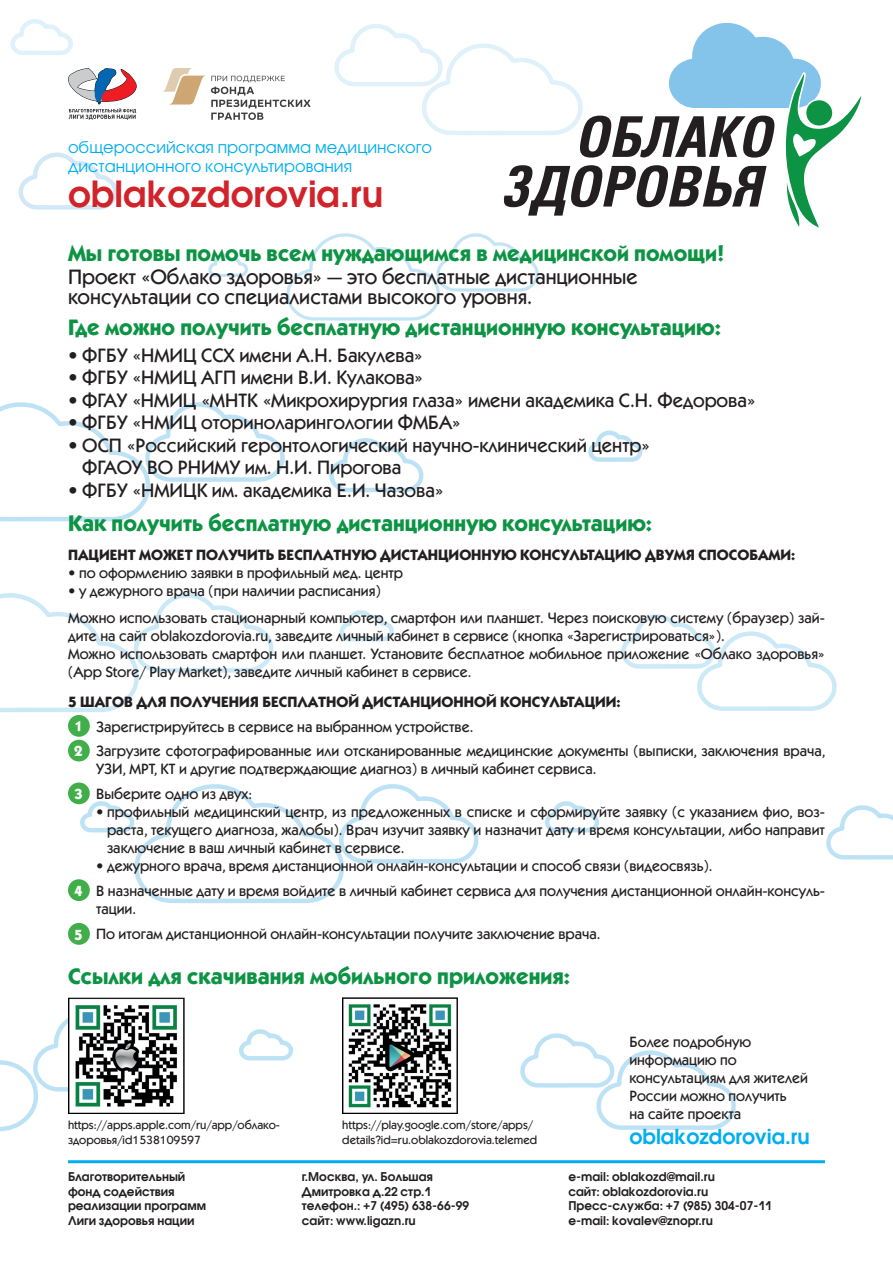
<style>
.page{position:relative;width:893px;height:1263px;background:#fff}
.page>*{position:absolute;margin:0;border:0;box-sizing:border-box;transform-origin:0 0}
.t1{font:700 35.85px "Avant Garde Gothic C";color:#d1232a}
.t2{font:700 22.5px "Kabel Medium C";color:#0d9344}
.t3{font:21px/19.5px "Kabel Medium C";color:#231f20}
.t4{font:700 20.55px "Avant Garde Gothic C";color:#00aeef}
.t5{font:19.5px/22.5px "Kabel Medium C";color:#231f20}
.t6{font:16.2px/19.5px "Avant Garde Gothic C";color:#00aeef}
.t7{font:15px/18px "Kabel Medium C";color:#231f20}
.t8{font:700 15px "Kabel Medium C";color:#231f20}
.t9{font:700 12px/14.4px "Avant Garde Gothic C";color:#231f20}
.t10{font:12px/14.4px "Kabel Medium C";color:#231f20}
.s1{font-weight:700}
.s2{font-weight:700;font-size:14.7px;color:#fff}
.s3{font-weight:700;font-size:14.85px;color:#fff}
</style>
<div class="page">
<svg style="left:544px;top:801px;width:55px;height:32px"></svg>
<svg style="left:77px;top:784px;width:402px;height:120px"></svg>
<svg style="left:826px;top:805px;width:67px;height:55px"></svg>
<svg style="left:0;top:1018px;width:177px;height:113px"></svg>
<svg style="left:239px;top:1029px;width:54px;height:32px"></svg>
<svg style="left:520px;top:1033px;width:216px;height:97px"></svg>
<svg style="left:0;top:593px;width:274px;height:120px"></svg>
<svg style="left:339px;top:610px;width:55px;height:32px"></svg>
<svg style="left:621px;top:614px;width:216px;height:97px"></svg>
<svg style="left:0;top:402px;width:285px;height:120px"></svg>
<svg style="left:329px;top:438px;width:95px;height:55px"></svg>
<svg style="left:588px;top:430px;width:55px;height:32px"></svg>
<svg style="left:10px;top:19px;width:63px;height:36px"></svg>
<svg style="left:18px;top:152px;width:100px;height:58px"></svg>
<svg style="left:68px;top:68px;width:69px;height:52px"></svg>
<svg style="left:162px;top:23px;width:699px;height:298px"></svg>
<hr style="left:68px;top:1160px;width:757px;height:3px;background:#00aeef">
<div style="left:68px;top:715px;width:22px;height:22px;background:#40ae49;border-radius:50%"></div>
<div style="left:68px;top:740px;width:22px;height:21px;background:#40ae49;border-radius:50%"></div>
<div style="left:68px;top:782px;width:22px;height:22px;background:#40ae49;border-radius:50%"></div>
<div style="left:68px;top:879px;width:22px;height:22px;background:#40ae49;border-radius:50%"></div>
<div style="left:68px;top:923px;width:22px;height:22px;background:#40ae49;border-radius:50%"></div>
<img style="left:68px;top:997px;width:117px;height:116px">
<img style="left:342px;top:997px;width:116px;height:116px">
<p class="t6" style="left:68px;top:137px;width:366px">общероссийская программа медицинского дистанционного консультирования</p>
<h1 class="t1" style="left:68px;top:172px;width:317px">oblakozdorovia.ru</h1>
<h2 class="t2" style="left:68px;top:239px;width:658px">Мы готовы помочь всем нуждающимся в медицинской помощи!</h2>
<h3 class="t3" style="left:68px;top:267px;width:571px">Проект «Облако здоровья» — это бесплатные дистанционные консультации со специалистами высокого уровня.</h3>
<h2 class="t2" style="left:68px;top:314px;width:654px">Где можно получить бесплатную дистанционную консультацию:</h2>
<h3 class="t5" style="left:68px;top:343px;width:357px">• ФГБУ «НМИЦ ССХ имени А.Н. Бакулева»</h3>
<h3 class="t5" style="left:68px;top:366px;width:357px">• ФГБУ «НМИЦ АГП имени В.И. Кулакова»</h3>
<h3 class="t5" style="left:68px;top:388px;width:689px">• ФГАУ «НМИЦ «МНТК «Микрохирургия глаза» имени академика С.Н. Федорова»</h3>
<h3 class="t5" style="left:68px;top:411px;width:395px">• ФГБУ «НМИЦ оториноларингологии ФМБА»</h3>
<h3 class="t5" style="left:82px;top:433px;width:569px;text-indent:-14px">• ОСП «Российский геронтологический научно-клинический центр»<br>ФГАОУ ВО РНИМУ им. Н.И. Пирогова</h3>
<h3 class="t5" style="left:68px;top:478px;width:377px">• ФГБУ «НМИЦК им. академика Е.И. Чазова»</h3>
<h2 class="t2" style="left:68px;top:509px;width:586px">Как получить бесплатную дистанционную консультацию:</h2>
<p class="t8" style="left:68px;top:546px;width:729px">ПАЦИЕНТ МОЖЕТ ПОЛУЧИТЬ БЕСПЛАТНУЮ ДИСТАНЦИОННУЮ КОНСУЛЬТАЦИЮ ДВУМЯ СПОСОБАМИ:</p>
<p class="t7" style="left:68px;top:563px;width:337px">• по оформлению заявки в профильный мед. центр</p>
<p class="t7" style="left:68px;top:577px;width:758px;line-height:26.5px">• у дежурного врача (при наличии расписания)<br>Можно использовать стационарный компьютер, смартфон или планшет. Через поисковую систему (браузер) зай-</p>
<p class="t7" style="left:68px;top:626px;width:758px">дите на сайт oblakozdorovia.ru, заведите личный кабинет в сервисе (кнопка «Зарегистрироваться»).<br>Можно использовать смартфон или планшет. Установите бесплатное мобильное приложение «Облако здоровья» (App Store/ Play Market), заведите личный кабинет в сервисе.</p>
<p class="t7" style="left:74px;top:689px;width:752px;line-height:24.8px;text-indent:-6px"><span class="s1">5 ШАГОВ ДЛЯ ПОЛУЧЕНИЯ БЕСПЛАТНОЙ ДИСТАНЦИОННОЙ КОНСУЛЬТАЦИИ:<br></span><span class="s2">1</span> Зарегистрируйтесь в сервисе на выбранном устройстве.<br><span class="s2">2</span> Загрузите сфотографированные или отсканированные медицинские документы (выписки, заключения врача,</p>
<p class="t7" style="left:74px;top:756px;width:524px;line-height:24.8px;text-indent:22px">УЗИ, МРТ, КТ и другие подтверждающие диагноз) в личный кабинет сервиса.<br><span class="s2">3</span> Выберите одно из двух:</p>
<p class="t7" style="left:107px;top:802px;width:719px;text-align:justify;text-indent:-11px">• профильный медицинский центр, из предложенных в списке и сформируйте заявку (с указанием фио, воз&shy;раста, текущего диагноза, жалобы). Врач изучит заявку и назначит дату и время консультации, либо направит заключение в ваш личный кабинет в сервисе.</p>
<p class="t7" style="left:74px;top:853px;width:752px;line-height:24.8px;text-indent:22px">• дежурного врача, время дистанционной онлайн-консультации и способ связи (видеосвязь).<br><span class="s2">4</span> В назначенные дату и время войдите в личный кабинет сервиса для получения дистанционной онлайн-консуль-</p>
<p class="t7" style="left:74px;top:896px;width:528px;line-height:24.9px;text-indent:22px">тации.<br><span class="s3">5</span> По итогам дистанционной онлайн-консультации получите заключение врача.</p>
<h2 class="t2" style="left:68px;top:963px;width:503px">Ссылки для скачивания мобильного приложения:</h2>
<p class="t10" style="left:68px;top:1117px;width:214px">https://apps.apple.com/ru/app/облако&shy;здоровья/id1538109597</p>
<p class="t10" style="left:342px;top:1117px;width:196px">https://play.google.com/store/apps/ details?id=ru.oblakozdorovia.telemed</p>
<p class="t9" style="left:302px;top:1170px;width:169px">г.Москва, ул. Большая<br>Дмитровка д.22 стр.1 телефон.: +7 (495) 638-66-99 сайт: www.ligazn.ru</p>
<p class="t9" style="left:68px;top:1170px;width:140px">Благотворительный фонд содействия реализации программ<br>Лиги здоровья нации</p>
<p class="t7" style="left:629px;top:1032px;width:180px">Более подробную информацию по консультациям для жителей<br>России можно получить<br>на сайте проекта</p>
<h3 class="t4" style="left:629px;top:1123px;width:182px">oblakozdorovia.ru</h3>
<p class="t9" style="left:568px;top:1170px;width:205px">e-mail: oblakozd@mail.ru<br>сайт: oblakozdorovia.ru<br>Пресс-служба: +7 (985) 304-07-11 e-mail: kovalev@znopr.ru</p>
</div>
